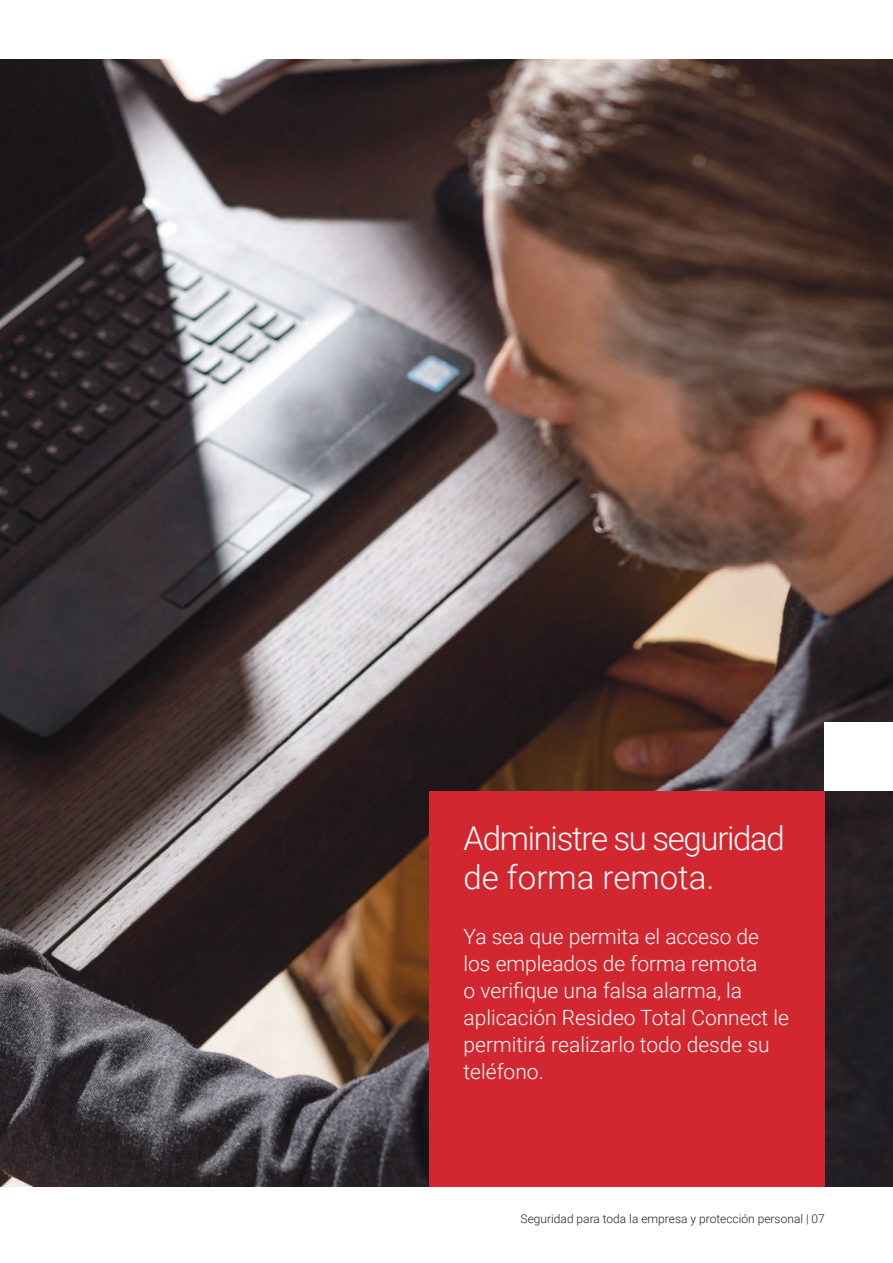
<style>
.page{position:relative;width:893px;height:1263px;background:#fff}
.page>*{position:absolute;margin:0;border:0;box-sizing:border-box;transform-origin:0 0}
.t1{font:300 33px/39px "Roboto";letter-spacing:-.04em;color:#fff}
.t2{font:300 21px/27px "Roboto";color:#fff}
.t3{font:300 12px "Roboto";color:#231f20}
</style>
<div class="page">
<img style="left:0;top:60px;width:893px;height:1126px">
<div style="left:429px;top:791px;width:396px;height:395px;background:#d22730"></div>
<div style="left:825px;top:723px;width:68px;height:68px;background:#fff"></div>
<h1 class="t1" style="left:463px;top:817px;width:323px">Administre su seguridad de forma remota.</h1>
<p class="t2" style="left:463px;top:922px;width:327px">Ya sea que permita el acceso de los empleados de forma remota<br>o verifique una falsa alarma, la aplicación Resideo Total Connect le permitirá realizarlo todo desde su teléfono.</p>
<p class="t3" style="left:521px;top:1210px;width:306px">Seguridad para toda la empresa y protección personal | 07</p>
</div>
